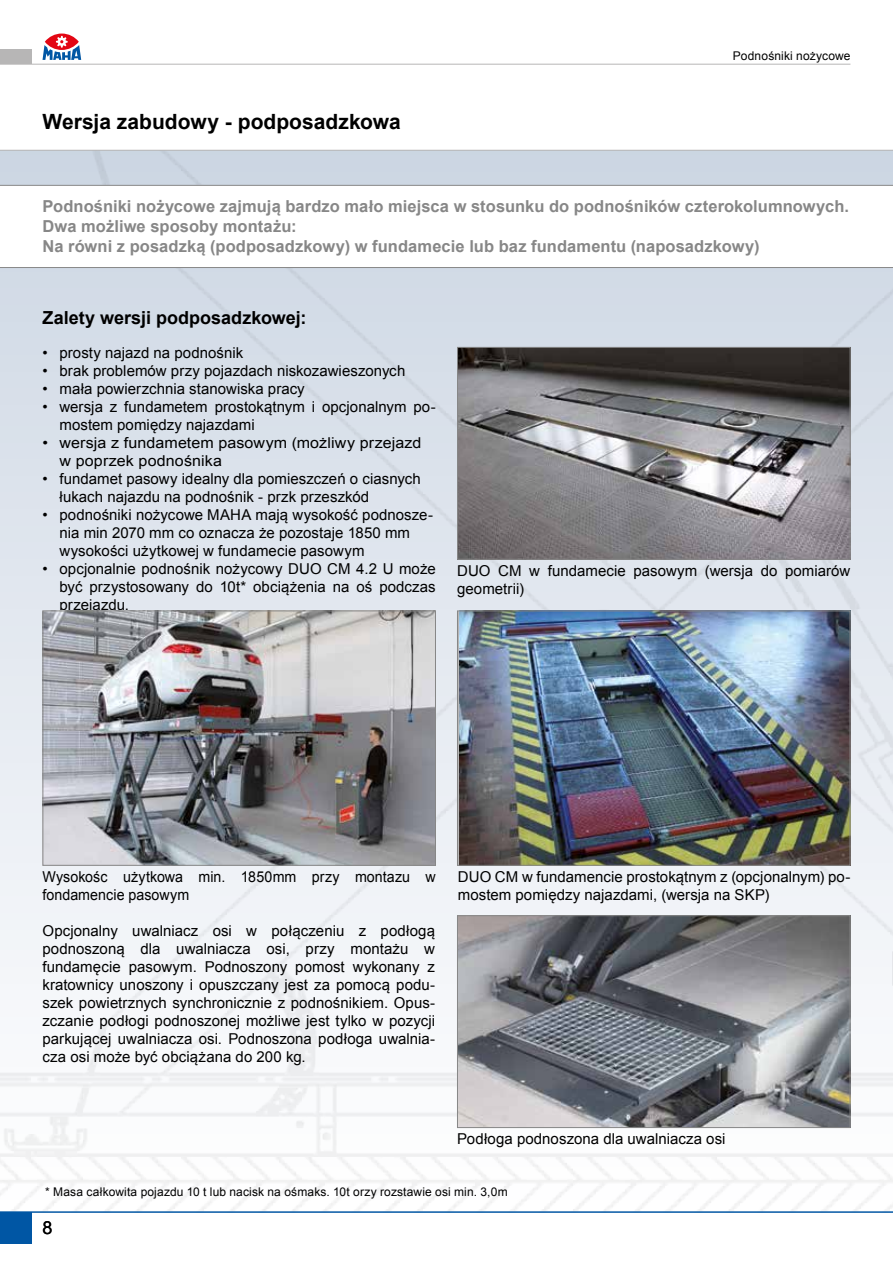
<style>
.page{position:relative;width:893px;height:1263px;background:#fff}
.page>*{position:absolute;margin:0;border:0;box-sizing:border-box;transform-origin:0 0}
.t1{font:700 21px "Arial";color:#000}
.t2{font:700 18px "Arial";color:#000}
.t3{font:18px "Arial";color:#000}
.t4{font:700 16.5px/19.8px "Arial";letter-spacing:.005em;color:#878787}
.t5{font:15px/18px "Arial";letter-spacing:.005em;color:#000}
.t6{font:15px/18px "Arial";letter-spacing:.005em;color:#000;scale:1.07 1}
.t7{font:15px/18px "Arial";letter-spacing:.005em;color:#000;scale:.95 1}
.t8{font:12px "Arial";letter-spacing:.01em;color:#000}
</style>
<div class="page">
<img style="left:0;top:151px;width:893px;height:1061px">
<hr style="left:0;top:64px;width:850px;height:1px;background:#b7b6b6">
<div style="left:0;top:49px;width:31px;height:15px;background:#b7b6b6"></div>
<div style="left:0;top:1212px;width:31px;height:31px;background:#0056a4"></div>
<hr style="left:0;top:150px;width:893px;height:1px;background:#b7b6b6">
<hr style="left:0;top:1212px;width:893px;height:1px;background:#0056a4">
<svg style="left:0;top:185px;width:893px;height:83px"></svg>
<svg style="left:892px;top:951px;width:1px;height:34px"></svg>
<img style="left:459px;top:612px;width:389px;height:252px">
<div style="left:457px;top:610px;width:393px;height:256px;border:1px solid #878787"></div>
<img style="left:459px;top:349px;width:389px;height:209px">
<div style="left:457px;top:347px;width:393px;height:213px;border:1px solid #878787"></div>
<img style="left:459px;top:917px;width:389px;height:209px">
<div style="left:457px;top:915px;width:393px;height:213px;border:1px solid #878787"></div>
<img style="left:45px;top:612px;width:389px;height:252px">
<div style="left:43px;top:610px;width:393px;height:256px;border:1px solid #878787"></div>
<svg style="left:45px;top:34px;width:34px;height:16px"></svg>
<svg style="left:43px;top:36px;width:38px;height:24px"></svg>
<h1 class="t1" style="left:43px;top:107px;width:360px">Wersja zabudowy - podposadzkowa</h1>
<p class="t8" style="left:733px;top:48px;width:119px">Podnośniki nożycowe</p>
<p class="t4" style="left:43px;top:197px;width:808px">Podnośniki nożycowe zajmują bardzo mało miejsca w stosunku do podnośników czterokolumnowych.<br>Dwa możliwe sposoby montażu:<br>Na równi z posadzką (podposadzkowy) w fundamecie lub baz fundamentu (naposadzkowy)</p>
<p class="t2" style="left:43px;top:306px;width:265px">Zalety wersji podposadzkowej:</p>
<p class="t5" style="left:43px;top:344px;width:202px">• prosty najazd na podnośnik</p>
<p class="t5" style="left:43px;top:362px;width:364px">• brak problemów przy pojazdach niskozawieszonych</p>
<p class="t5" style="left:43px;top:380px;width:264px">• mała powierzchnia stanowiska pracy</p>
<p class="t5" style="left:60px;top:398px;width:378px;text-indent:-17px">• wersja z fundametem prostokątnym i opcjonalnym po&shy;mostem pomiędzy najazdami</p>
<p class="t6" style="left:60px;top:434px;width:340px;text-indent:-17px">• wersja z fundametem pasowym (możliwy przejazd w poprzek podnośnika</p>
<p class="t5" style="left:60px;top:470px;width:363px;text-indent:-17px">• fundamet pasowy idealny dla pomieszczeń o ciasnych łukach najazdu na podnośnik - przk przeszkód</p>
<p class="t5" style="left:60px;top:506px;width:375px;text-indent:-17px">• podnośniki nożycowe MAHA mają wysokość podnosze&shy;nia min 2070 mm co oznacza że pozostaje 1850 mm wysokości użytkowej w fundamecie pasowym</p>
<p class="t5" style="left:60px;top:560px;width:378px;text-align:justify;text-indent:-17px">• opcjonalnie podnośnik nożycowy DUO CM 4.2 U może być przystosowany do 10t* obciążenia na oś podczas przejazdu.</p>
<p class="t5" style="left:457px;top:562px;width:395px">DUO CM w fundamecie pasowym (wersja do pomiarów geometrii)</p>
<p class="t7" style="left:43px;top:868px;width:415px">Wysokośc użytkowa min. 1850mm przy montazu w fondamencie pasowym</p>
<p class="t5" style="left:43px;top:922px;width:394px;text-align:justify">Opcjonalny uwalniacz osi w połączeniu z podłogą podnoszoną dla uwalniacza osi, przy montażu w fundamęcie pasowym. Podnoszony pomost wykonany z kratownicy unoszony i opuszczany jest za pomocą podu&shy;szek powietrznych synchronicznie z podnośnikiem. Opus&shy;zczanie podłogi podnoszonej możliwe jest tylko w pozycji parkującej uwalniacza osi. Podnoszona podłoga uwalnia&shy;cza osi może być obciążana do 200 kg.</p>
<p class="t5" style="left:458px;top:868px;width:394px">DUO CM w fundamencie prostokątnym z (opcjonalnym) po&shy;mostem pomiędzy najazdami, (wersja na SKP)</p>
<p class="t5" style="left:457px;top:1130px;width:270px">Podłoga podnoszona dla uwalniacza osi</p>
<p class="t8" style="left:45px;top:1183px;width:464px">* Masa całkowita pojazdu 10 t lub nacisk na ośmaks. 10t orzy rozstawie osi min. 3,0m</p>
<p class="t3" style="left:42px;top:1215px;width:12px">8</p>
</div>
